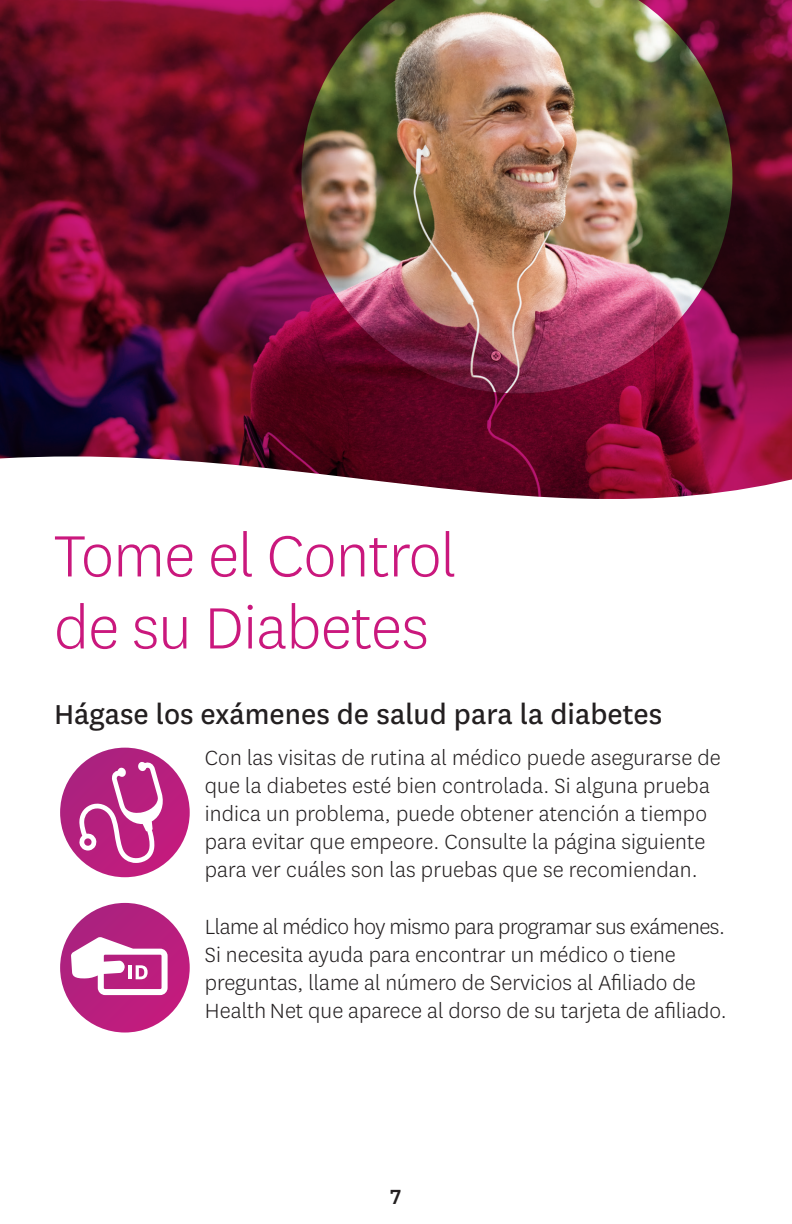
<style>
.page{position:relative;width:792px;height:1224px;background:#fff}
.page>*{position:absolute;margin:0;border:0;box-sizing:border-box;transform-origin:0 0}
.t1{font:300 68px/72px "Centene Sans";letter-spacing:-.01em;color:#ca187d}
.t2{font:32px "Centene Sans";color:#231f20}
.t3{font:300 24px/28px "Centene Sans";color:#231f20}
.t4{font:500 24px "Centene Sans";color:#231f20}
</style>
<div class="page">
<svg style="left:60px;top:748px;width:130px;height:129px;background:#b8217f"></svg>
<svg style="left:79px;top:762px;width:86px;height:101px"></svg>
<div style="left:60px;top:903px;width:130px;height:130px;background:linear-gradient(to bottom,#af1f7e,#c32582);border-radius:65px"></div>
<img style="left:0;top:0;width:792px;height:456px">
<svg style="left:0;top:456px;width:792px;height:43px"></svg>
<svg style="left:71px;top:937px;width:97px;height:58px"></svg>
<h2 class="t1" style="left:54px;top:518px;width:404px">Tome el Control de su Diabetes</h2>
<h3 class="t2" style="left:54px;top:693px;width:610px">Hágase los exámenes de salud para la diabetes</h3>
<p class="t3" style="left:205px;top:743px;width:518px">Con las visitas de rutina al médico puede asegurarse de que la diabetes esté bien controlada. Si alguna prueba indica un problema, puede obtener atención a tiempo para evitar que empeore. Consulte la página siguiente para ver cuáles son las pruebas que se recomiendan.</p>
<p class="t3" style="left:205px;top:912px;width:523px">Llame al médico hoy mismo para programar sus exámenes.<br>Si necesita ayuda para encontrar un médico o tiene preguntas, llame al número de Servicios al Afiliado de Health Net que aparece al dorso de su tarjeta de afiliado.</p>
<p class="t4" style="left:391px;top:1180px;width:12px">7</p>
</div>
